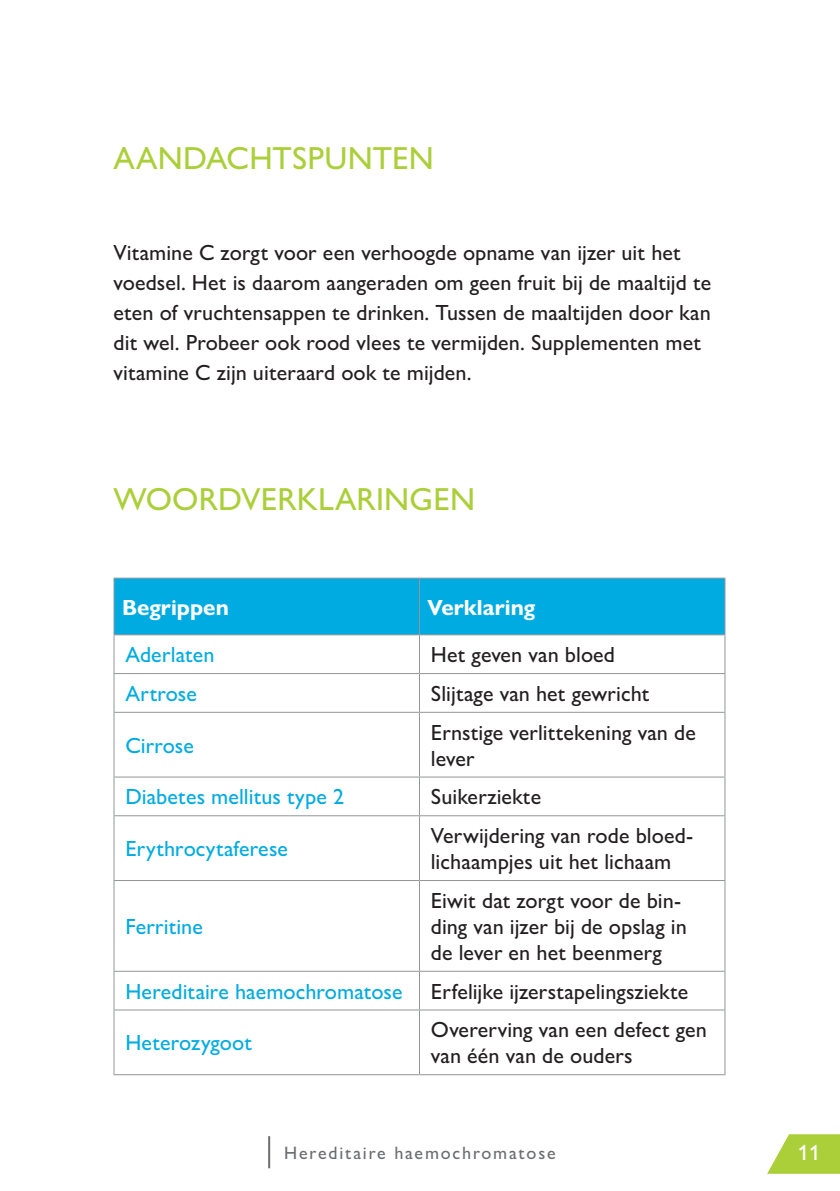
<style>
.page{position:relative;width:840px;height:1191px;background:#fff}
.page>*{position:absolute;margin:0;border:0;box-sizing:border-box;transform-origin:0 0}
.t1{font:500 32px "Gill Sans Nova";letter-spacing:.005em;color:#abcf38}
.t2{font:500 22px/26px "Gill Sans Nova";letter-spacing:.005em;color:#231f20}
.t3{font:500 22px "Gill Sans Nova";letter-spacing:.005em;color:#00abe1}
.t4{font:700 22px "Gill Sans Nova";color:#fff}
.t5{font:500 22px "Gill Sans Nova";color:#fff}
.t6{font:500 18px "Gill Sans Nova";letter-spacing:.1em;color:#6c6d70}
</style>
<div class="page">
<hr style="left:268px;top:1136px;width:2px;height:32px;background:#6c6d70">
<svg style="left:767px;top:1134px;width:72px;height:39px"></svg>
<div style="left:114px;top:578px;width:610px;height:56px;background:#00abe1"></div>
<hr style="left:113px;top:577px;width:306px;height:1px;background:#939598">
<hr style="left:113px;top:578px;width:1px;height:56px;background:#939598">
<hr style="left:419px;top:577px;width:306px;height:1px;background:#939598">
<hr style="left:419px;top:578px;width:1px;height:56px;background:#939598">
<hr style="left:724px;top:578px;width:1px;height:56px;background:#939598">
<hr style="left:113px;top:634px;width:306px;height:1px;background:#939598">
<hr style="left:113px;top:635px;width:1px;height:38px;background:#939598">
<hr style="left:419px;top:634px;width:306px;height:1px;background:#939598">
<hr style="left:419px;top:635px;width:1px;height:38px;background:#939598">
<hr style="left:724px;top:635px;width:1px;height:38px;background:#939598">
<hr style="left:113px;top:673px;width:306px;height:1px;background:#939598">
<hr style="left:113px;top:674px;width:1px;height:38px;background:#939598">
<hr style="left:419px;top:673px;width:306px;height:1px;background:#939598">
<hr style="left:419px;top:674px;width:1px;height:38px;background:#939598">
<hr style="left:724px;top:674px;width:1px;height:38px;background:#939598">
<hr style="left:113px;top:712px;width:306px;height:1px;background:#939598">
<hr style="left:113px;top:713px;width:1px;height:63px;background:#939598">
<hr style="left:419px;top:712px;width:306px;height:1px;background:#939598">
<hr style="left:419px;top:713px;width:1px;height:63px;background:#939598">
<hr style="left:724px;top:713px;width:1px;height:63px;background:#939598">
<hr style="left:113px;top:776px;width:306px;height:1px;background:#939598">
<hr style="left:113px;top:777px;width:1px;height:38px;background:#939598">
<hr style="left:419px;top:776px;width:306px;height:1px;background:#939598">
<hr style="left:419px;top:777px;width:1px;height:38px;background:#939598">
<hr style="left:724px;top:777px;width:1px;height:38px;background:#939598">
<hr style="left:113px;top:815px;width:306px;height:1px;background:#939598">
<hr style="left:113px;top:816px;width:1px;height:64px;background:#939598">
<hr style="left:419px;top:815px;width:306px;height:1px;background:#939598">
<hr style="left:419px;top:816px;width:1px;height:64px;background:#939598">
<hr style="left:724px;top:816px;width:1px;height:64px;background:#939598">
<hr style="left:113px;top:880px;width:306px;height:1px;background:#939598">
<hr style="left:113px;top:881px;width:1px;height:89px;background:#939598">
<hr style="left:419px;top:880px;width:306px;height:1px;background:#939598">
<hr style="left:419px;top:881px;width:1px;height:89px;background:#939598">
<hr style="left:724px;top:881px;width:1px;height:89px;background:#939598">
<hr style="left:113px;top:970px;width:306px;height:1px;background:#939598">
<hr style="left:113px;top:971px;width:1px;height:38px;background:#939598">
<hr style="left:419px;top:970px;width:306px;height:1px;background:#939598">
<hr style="left:419px;top:971px;width:1px;height:38px;background:#939598">
<hr style="left:724px;top:971px;width:1px;height:38px;background:#939598">
<hr style="left:113px;top:1009px;width:306px;height:1px;background:#939598">
<hr style="left:113px;top:1010px;width:1px;height:64px;background:#939598">
<hr style="left:419px;top:1009px;width:306px;height:1px;background:#939598">
<hr style="left:419px;top:1010px;width:1px;height:64px;background:#939598">
<hr style="left:724px;top:1010px;width:1px;height:64px;background:#939598">
<hr style="left:113px;top:1074px;width:306px;height:1px;background:#939598">
<hr style="left:419px;top:1074px;width:306px;height:1px;background:#939598">
<h1 class="t1" style="left:113px;top:139px;width:322px">AANDACHTSPUNTEN</h1>
<p class="t2" style="left:113px;top:237px;width:599px;line-height:30px">Vitamine C zorgt voor een verhoogde opname van ijzer uit het voedsel. Het is daarom aangeraden om geen fruit bij de maaltijd te eten of vruchtensappen te drinken. Tussen de maaltijden door kan dit wel. Probeer ook rood vlees te vermijden. Supplementen met vitamine C zijn uiteraard ook te mijden.</p>
<h1 class="t1" style="left:113px;top:479px;width:363px">WOORDVERKLARINGEN</h1>
<p class="t4" style="left:122px;top:593px;width:108px">Begrippen</p>
<p class="t4" style="left:427px;top:593px;width:109px">Verklaring</p>
<p class="t3" style="left:125px;top:641px;width:90px">Aderlaten</p>
<p class="t2" style="left:430px;top:641px;width:186px">Het geven van bloed</p>
<p class="t3" style="left:125px;top:680px;width:73px">Artrose</p>
<p class="t2" style="left:430px;top:680px;width:220px">Slijtage van het gewricht</p>
<p class="t3" style="left:125px;top:732px;width:70px">Cirrose</p>
<p class="t2" style="left:430px;top:719px;width:266px">Ernstige verlittekening van de lever</p>
<p class="t3" style="left:125px;top:783px;width:220px">Diabetes mellitus type 2</p>
<p class="t2" style="left:430px;top:783px;width:112px">Suikerziekte</p>
<p class="t3" style="left:125px;top:835px;width:164px">Erythrocytaferese</p>
<p class="t2" style="left:430px;top:822px;width:264px">Verwijdering van rode bloed&shy;lichaampjes uit het lichaam</p>
<p class="t3" style="left:125px;top:913px;width:79px">Ferritine</p>
<p class="t2" style="left:430px;top:887px;width:257px">Eiwit dat zorgt voor de bin&shy;ding van ijzer bij de opslag in de lever en het beenmerg</p>
<p class="t3" style="left:125px;top:977px;width:278px">Hereditaire haemochromatose</p>
<p class="t2" style="left:430px;top:978px;width:259px">Erfelijke ijzerstapelingsziekte</p>
<p class="t3" style="left:125px;top:1029px;width:128px">Heterozygoot</p>
<p class="t2" style="left:430px;top:1016px;width:277px">Overerving van een defect gen van één van de ouders</p>
<p class="t6" style="left:284px;top:1141px;width:273px">Hereditaire haemochromatose</p>
<p class="t5" style="left:797px;top:1138px;width:23px">11</p>
</div>
